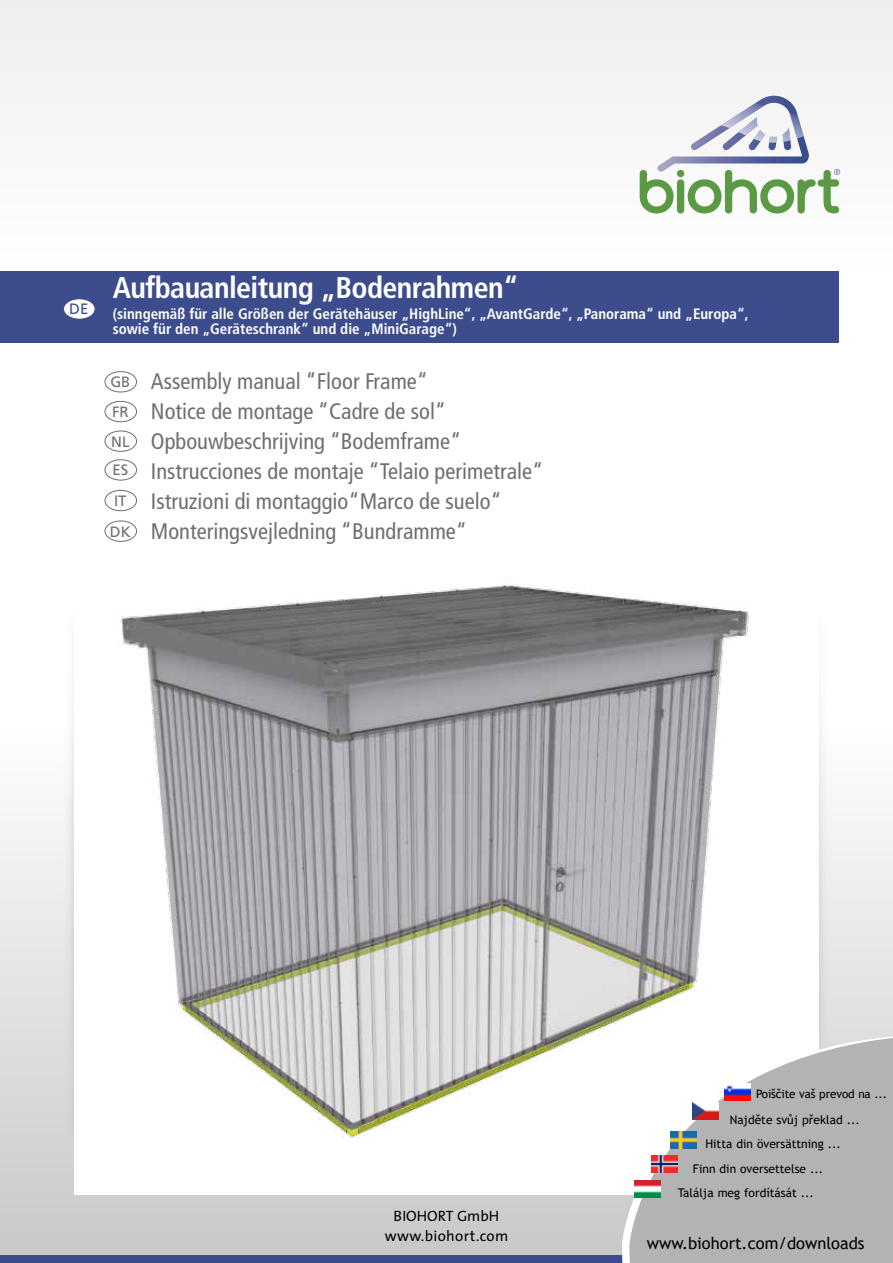
<style>
.page{position:relative;width:893px;height:1263px;background:#fff}
.page>*{position:absolute;margin:0;border:0;box-sizing:border-box;transform-origin:0 0}
.t1{font:700 condensed 30px "Frutiger LT Std";letter-spacing:-.02em;color:#fff}
.t2{font:condensed 22.5px/30px "Frutiger LT Std";color:#706f6f}
.t3{font:16.5px "Trebuchet MS";color:#000}
.t4{font:700 condensed 15px/15px "Frutiger LT Std";color:#fff}
.t5{font:15px/19.5px "The Sans";letter-spacing:.01em;color:#000;text-align:center}
.t6{font:15px/29.7px "Frutiger LT Std";color:#706f6f;text-align:justify}
.t7{font:15px "Frutiger LT Std";color:#3d4c8d}
.t8{font:12px "Trebuchet MS";color:#000}
.t9{font:11.7px "Trebuchet MS";letter-spacing:-.01em;color:#000}
</style>
<div class="page">
<div style="left:0;top:271px;width:839px;height:71px;background:#3d4c8d"></div>
<div style="left:0;top:0;width:893px;height:267px;background:#f6f6f6"></div>
<div style="left:0;top:727px;width:893px;height:536px;background:linear-gradient(to bottom,#fefefe,#c7c7c7)"></div>
<div style="left:105px;top:371px;width:32px;height:21px;border:1px solid #706f6f;border-radius:50%"></div>
<div style="left:105px;top:401px;width:32px;height:21px;border:1px solid #706f6f;border-radius:50%"></div>
<div style="left:105px;top:431px;width:32px;height:21px;border:1px solid #706f6f;border-radius:50%"></div>
<div style="left:64px;top:299px;width:31px;height:20px;background:#fff;border-radius:50%"></div>
<div style="left:63px;top:298px;width:32px;height:22px;border:1px solid #3d4c8d;border-radius:50%"></div>
<div style="left:105px;top:490px;width:32px;height:21px;border:1px solid #706f6f;border-radius:50%"></div>
<div style="left:105px;top:459px;width:32px;height:21px;border:1px solid #706f6f;border-radius:50%"></div>
<div style="left:0;top:1255px;width:893px;height:8px;background:#3d4c8d"></div>
<svg style="left:640px;top:96px;width:200px;height:117px"></svg>
<img style="left:56px;top:702px;width:18px;height:454px">
<img style="left:819px;top:721px;width:18px;height:278px">
<div style="left:74px;top:558px;width:745px;height:637px;background:#fff"></div>
<svg style="left:622px;top:999px;width:271px;height:264px;fill:#e2e2e2"></svg>
<svg style="left:629px;top:1031px;width:264px;height:232px;background:#b8b8b8"></svg>
<img style="left:652px;top:1155px;width:26px;height:18px">
<img style="left:671px;top:1147px;width:26px;height:1px">
<img style="left:634px;top:1181px;width:26px;height:17px">
<img style="left:120px;top:583px;width:647px;height:564px">
<div style="left:105px;top:521px;width:32px;height:21px;border:1px solid #706f6f;border-radius:50%"></div>
<p class="t7" style="left:69px;top:300px;width:21px">DE</p>
<h1 class="t1" style="left:113px;top:270px;width:407px">Aufbauanleitung „Bodenrahmen“</h1>
<p class="t4" style="left:113px;top:306px;width:638px">(sinngemäß für alle Größen der Gerätehäuser „HighLine“, „AvantGarde“, „Panorama“ und „Europa“, sowie für den „Geräteschrank“ und die „MiniGarage“)</p>
<p class="t2" style="left:151px;top:367px;width:394px">Assembly manual “Floor Frame“<br>Notice de montage “Cadre de sol“ Opbouwbeschrijving “Bodemframe“ Instrucciones de montaje “Telaio perimetrale“ Istruzioni di montaggio“Marco de suelo“ Monteringsvejledning “Bundramme“</p>
<p class="t6" style="left:110px;top:367px;width:21px">GB FR NL</p>
<p class="t6" style="left:112px;top:455px;width:17px">ES</p>
<p class="t6" style="left:114px;top:486px;width:14px">IT</p>
<p class="t6" style="left:110px;top:517px;width:22px">DK</p>
<p class="t5" style="left:385px;top:1206px;width:125px">BIOHORT GmbH www.biohort.com</p>
<p class="t9" style="left:756px;top:1086px;width:133px">Poiščite vaš prevod na ...</p>
<p class="t8" style="left:730px;top:1112px;width:132px">Najděte svůj překlad ...</p>
<p class="t8" style="left:705px;top:1136px;width:137px">Hitta din översättning ...</p>
<p class="t8" style="left:693px;top:1161px;width:132px">Finn din oversettelse ...</p>
<p class="t8" style="left:678px;top:1185px;width:138px">Találja meg fordítását ...</p>
<p class="t3" style="left:647px;top:1233px;width:219px">www.biohort.com/downloads</p>
</div>
